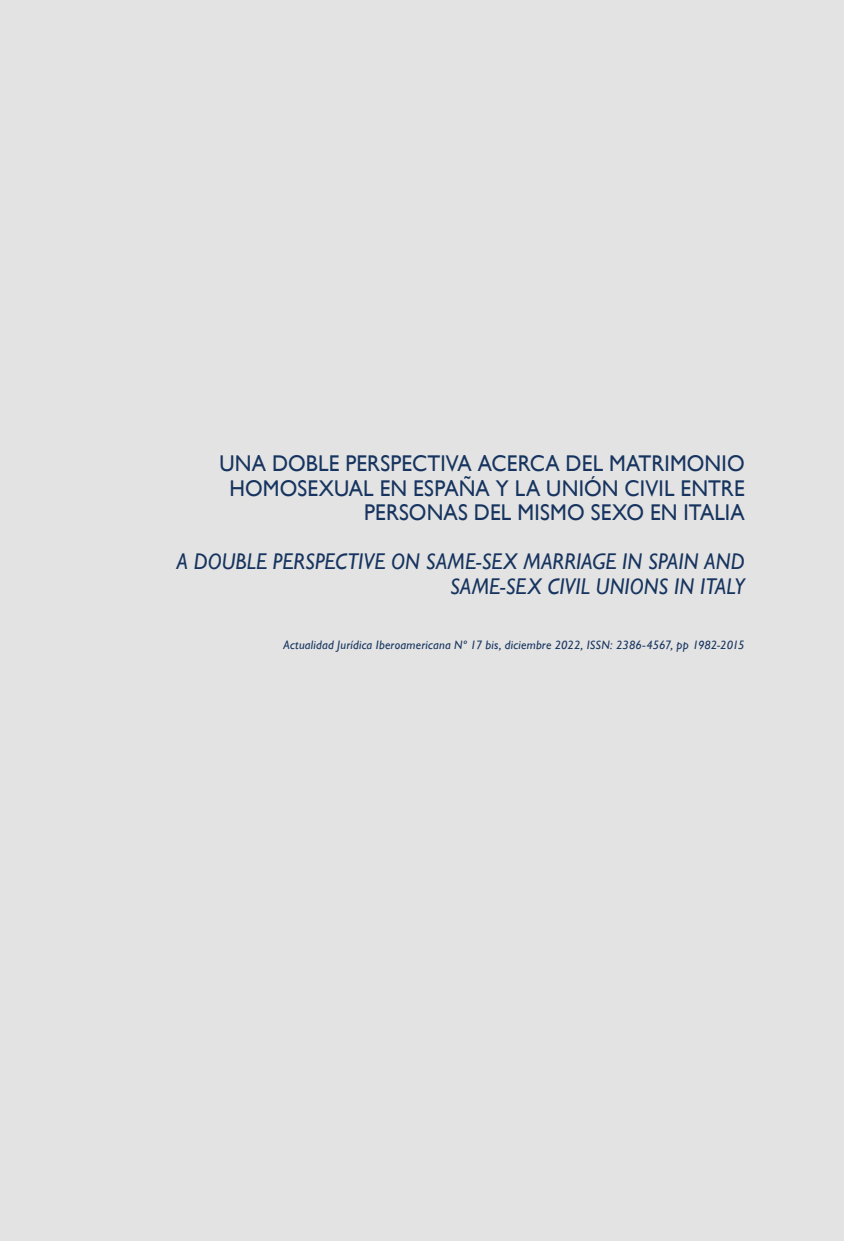
<style>
.page{position:relative;width:844px;height:1241px;background:#fff}
.page>*{position:absolute;margin:0;border:0;box-sizing:border-box;transform-origin:0 0}
.t1{font:22.75px/24.5px "Gill Sans";letter-spacing:.005em;color:#16345f;text-align:right;scale:.94 1}
.t2{font:italic 22.75px/24.5px "Gill Sans";letter-spacing:.005em;color:#16345f;text-align:right;scale:.94 1}
.t3{font:italic 12.25px "Gill Sans";letter-spacing:.02em;color:#16345f}
</style>
<div class="page">
<div style="left:0;top:0;width:843px;height:1240px;background:#e3e3e3"></div>
<p class="t1" style="left:219px;top:451px;width:560px">UNA DOBLE PERSPECTIVA ACERCA DEL MATRIMONIO<br>HOMOSEXUAL EN ESPAÑA Y LA UNIÓN CIVIL ENTRE<br>PERSONAS DEL MISMO SEXO EN ITALIA</p>
<p class="t2" style="left:177px;top:549px;width:605px">A DOUBLE PERSPECTIVE ON SAME-SEX MARRIAGE IN SPAIN AND<br>SAME-SEX CIVIL UNIONS IN ITALY</p>
<p class="t3" style="left:283px;top:638px;width:462px">Actualidad Jurídica Iberoamericana Nº 17 bis, diciembre 2022, ISSN: 2386-4567, pp 1982-2015</p>
</div>
